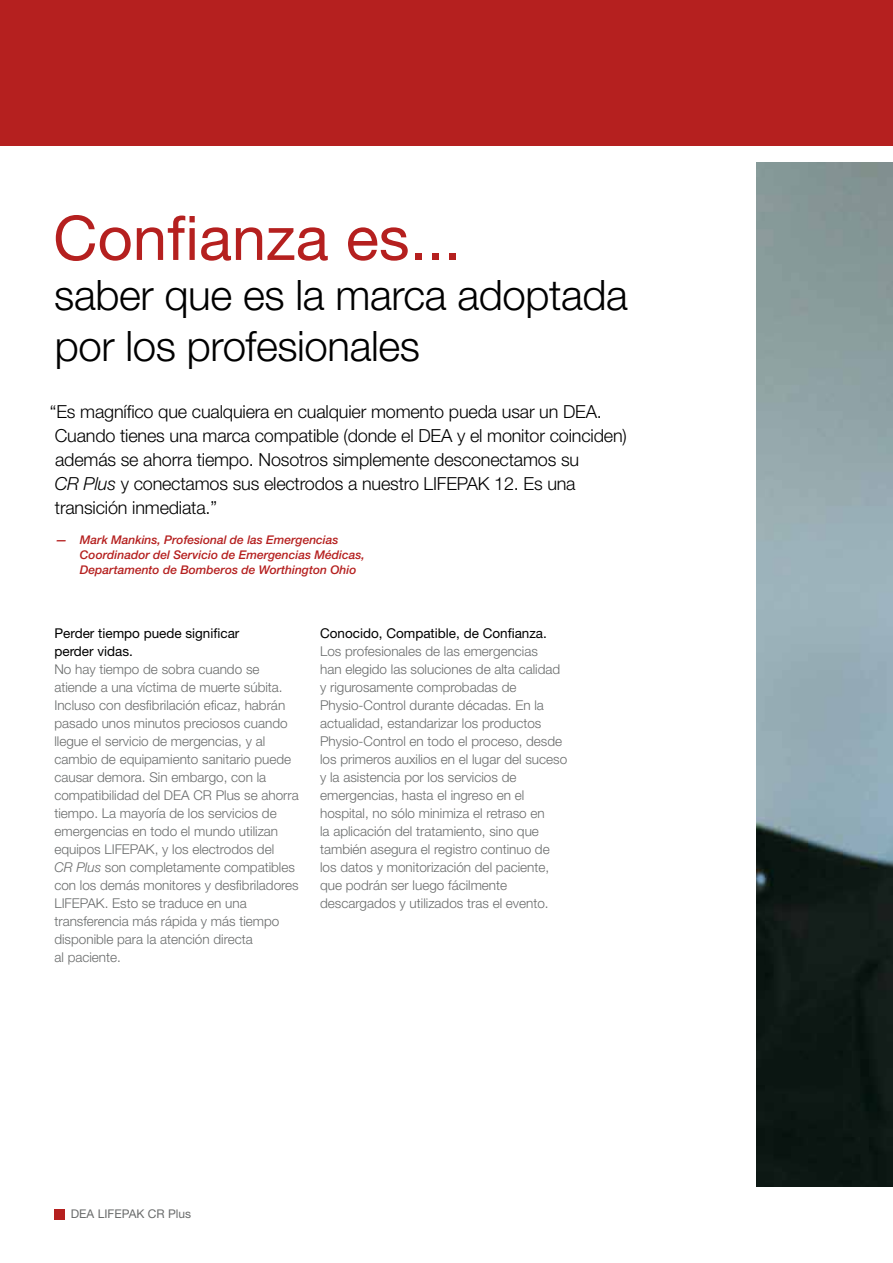
<style>
.page{position:relative;width:893px;height:1263px;background:#fff}
.page>*{position:absolute;margin:0;border:0;box-sizing:border-box;transform-origin:0 0}
.t1{font:61.5px "Helvetica Neue LT Std";color:#b5201f}
.t2{font:300 42px/50.4px "Helvetica Neue LT Std";letter-spacing:-.01em;color:#000}
.t3{font:300 18px/24px "Helvetica Neue LT Std";letter-spacing:-.01em;color:#000}
.t4{font:300 13.5px/18px "Helvetica Neue LT Std";color:#6a6c6c}
.t5{font:13.5px/18px "Helvetica Neue LT Std";color:#000}
.t6{font:italic 500 12px/15px "Helvetica Neue LT Std";color:#b5201f}
.t7{font:12px "Helvetica Neue LT Std";color:#6a6c6c}
.s1{font-style:italic}
</style>
<div class="page">
<div style="left:0;top:0;width:893px;height:146px;background:#b5201f"></div>
<div style="left:54px;top:1209px;width:10px;height:10px;background:#b5201f"></div>
<img style="left:756px;top:162px;width:137px;height:1024px">
<h1 class="t1" style="left:53px;top:201px;width:409px">Confianza es...</h1>
<h2 class="t2" style="left:54px;top:269px;width:575px">saber que es la marca adoptada por los profesionales</h2>
<p class="t3" style="left:50px;top:400px;width:578px">“Es magnífico que cualquiera en cualquier momento pueda usar un DEA.<br>Cuando tienes una marca compatible (donde el DEA y el monitor coinciden) además se ahorra tiempo. Nosotros simplemente desconectamos su<br><span class="s1">CR Plus</span> y conectamos sus electrodos a nuestro LIFEPAK 12. Es una transición inmediata.”</p>
<p class="t6" style="left:80px;top:533px;width:286px;text-indent:-24px">— Mark Mankins, Profesional de las Emergencias<br>Coordinador del Servicio de Emergencias Médicas,<br>Departamento de Bomberos de Worthington Ohio</p>
<p class="t5" style="left:54px;top:624px;width:187px">Perder tiempo puede significar perder vidas.</p>
<p class="t4" style="left:54px;top:660px;width:246px">No hay tiempo de sobra cuando se atiende a una víctima de muerte súbita.<br>Incluso con desfibrilación eficaz, habrán pasado unos minutos preciosos cuando llegue el servicio de mergencias, y al cambio de equipamiento sanitario puede causar demora. Sin embargo, con la compatibilidad del DEA CR Plus se ahorra tiempo. La mayoría de los servicios de emergencias en todo el mundo utilizan equipos LIFEPAK, y los electrodos del<br><span class="s1">CR Plus</span> son completamente compatibles con los demás monitores y desfibriladores LIFEPAK. Esto se traduce en una transferencia más rápida y más tiempo disponible para la atención directa<br>al paciente.</p>
<p class="t5" style="left:320px;top:624px;width:228px">Conocido, Compatible, de Confianza.</p>
<p class="t4" style="left:320px;top:642px;width:249px">Los profesionales de las emergencias<br>han elegido las soluciones de alta calidad y rigurosamente comprobadas de Physio-Control durante décadas. En la actualidad, estandarizar los productos Physio-Control en todo el proceso, desde los primeros auxilios en el lugar del suceso y la asistencia por los servicios de emergencias, hasta el ingreso en el hospital, no sólo minimiza el retraso en<br>la aplicación del tratamiento, sino que también asegura el registro continuo de los datos y monitorización del paciente, que podrán ser luego fácilmente descargados y utilizados tras el evento.</p>
<p class="t7" style="left:71px;top:1207px;width:122px">DEA LIFEPAK CR Plus</p>
</div>
